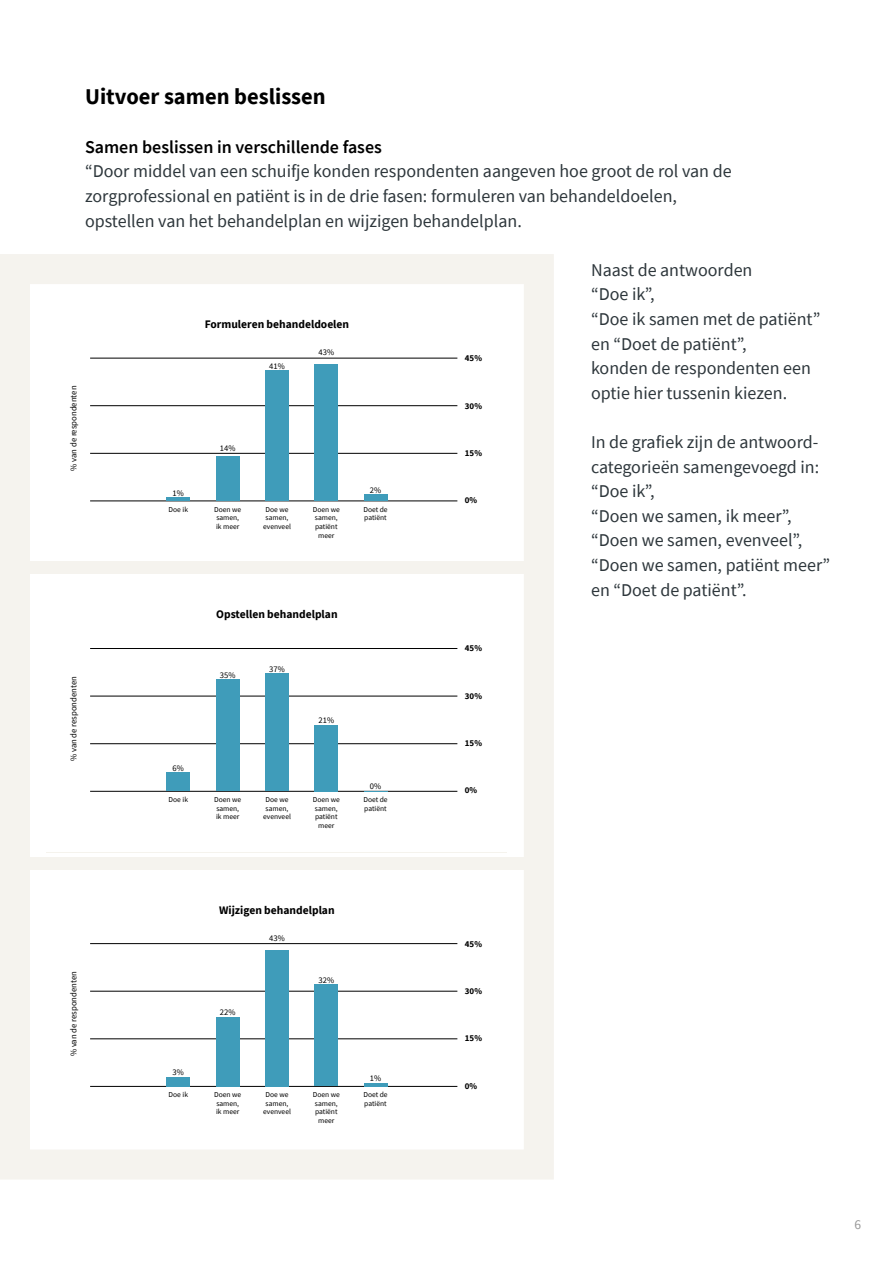
<style>
.page{position:relative;width:893px;height:1263px;background:#fff}
.page>*{position:absolute;margin:0;border:0;box-sizing:border-box;transform-origin:0 0}
.t1{font:700 22.5px "Source Sans Pro";color:#000}
.t2{font:18px/24.6px "Source Sans Pro";color:#2d363b}
.t3{font:600 18px "Source Sans Pro";color:#000}
.t4{font:13.5px "Source Sans Pro";color:#979797}
.t5{font:700 11.55px "Source Sans Pro";color:#000}
.t6{font:700 9px "Source Sans Pro";color:#000}
.t7{font:8.7px "Source Sans Pro";color:#000}
.t8{font:8.55px "Source Sans Pro";color:#000}
.t9{font:7.5px/8.6px "Source Sans Pro";color:#000;text-align:center}
</style>
<div class="page">
<hr style="left:90px;top:358px;width:367px;height:1px;background:#000">
<hr style="left:90px;top:405px;width:367px;height:1px;background:#000">
<hr style="left:90px;top:453px;width:367px;height:1px;background:#000">
<hr style="left:90px;top:501px;width:367px;height:1px;background:#000">
<hr style="left:167px;top:498px;width:23px;height:3px;background:#3f9cba">
<div style="left:266px;top:371px;width:23px;height:130px;background:#3f9cba"></div>
<div style="left:315px;top:364px;width:23px;height:137px;background:#3f9cba"></div>
<div style="left:216px;top:456px;width:23px;height:45px;background:#3f9cba"></div>
<div style="left:364px;top:494px;width:23px;height:7px;background:#3f9cba"></div>
<hr style="left:90px;top:648px;width:367px;height:1px;background:#000">
<hr style="left:90px;top:696px;width:367px;height:1px;background:#000">
<hr style="left:90px;top:743px;width:367px;height:1px;background:#000">
<hr style="left:90px;top:791px;width:367px;height:1px;background:#000">
<div style="left:167px;top:772px;width:23px;height:19px;background:#3f9cba"></div>
<div style="left:266px;top:674px;width:23px;height:117px;background:#3f9cba"></div>
<div style="left:315px;top:725px;width:23px;height:66px;background:#3f9cba"></div>
<div style="left:216px;top:679px;width:23px;height:112px;background:#3f9cba"></div>
<svg style="left:364px;top:791px;width:23px;height:1px"></svg>
<hr style="left:90px;top:943px;width:367px;height:1px;background:#000">
<hr style="left:90px;top:991px;width:367px;height:1px;background:#000">
<hr style="left:90px;top:1038px;width:367px;height:1px;background:#000">
<hr style="left:90px;top:1086px;width:367px;height:1px;background:#000">
<div style="left:167px;top:1077px;width:23px;height:9px;background:#3f9cba"></div>
<div style="left:266px;top:950px;width:23px;height:136px;background:#3f9cba"></div>
<div style="left:315px;top:984px;width:23px;height:102px;background:#3f9cba"></div>
<div style="left:216px;top:1017px;width:23px;height:69px;background:#3f9cba"></div>
<hr style="left:364px;top:1083px;width:23px;height:3px;background:#3f9cba">
<div style="left:0;top:254px;width:554px;height:925px;border:30px solid #f5f3ee"></div>
<div style="left:17px;top:561px;width:523px;height:13px;background:#f5f3ee"></div>
<div style="left:17px;top:857px;width:523px;height:13px;background:#f5f3ee"></div>
<p class="t1" style="left:85px;top:81px;width:242px">Uitvoer samen beslissen</p>
<p class="t3" style="left:85px;top:135px;width:298px">Samen beslissen in verschillende fases</p>
<p class="t2" style="left:85px;top:159px;width:648px">“Door middel van een schuifje konden respondenten aangeven hoe groot de rol van de zorgprofessional en patiënt is in de drie fasen: formuleren van behandeldoelen, opstellen van het behandelplan en wijzigen behandelplan.</p>
<p class="t2" style="left:591px;top:257px;width:231px">Naast de antwoorden<br>“Doe ik”,<br>“Doe ik samen met de patiënt” en “Doet de patiënt”,<br>konden de respondenten een optie hier tussenin kiezen.</p>
<p class="t2" style="left:591px;top:430px;width:241px">In de grafiek zijn de antwoord&shy;categorieën samengevoegd in: “Doe ik”,<br>“Doen we samen, ik meer”, “Doen we samen, evenveel”, “Doen we samen, patiënt meer” en “Doet de patiënt”.</p>
<p class="t5" style="left:205px;top:316px;width:146px">Formuleren behandeldoelen</p>
<p class="t8" style="left:319px;top:347px;width:17px">43%</p>
<p class="t6" style="left:465px;top:352px;width:19px">45%</p>
<p class="t8" style="left:269px;top:361px;width:17px">41%</p>
<p class="t7" style="left:68px;top:471px;width:87px;rotate:-90deg">% van de respondenten</p>
<p class="t6" style="left:465px;top:399px;width:19px">30%</p>
<p class="t8" style="left:220px;top:443px;width:17px">14%</p>
<p class="t6" style="left:465px;top:446px;width:19px">15%</p>
<p class="t8" style="left:370px;top:484px;width:13px">2%</p>
<p class="t8" style="left:173px;top:487px;width:13px">1%</p>
<p class="t6" style="left:465px;top:494px;width:14px">0%</p>
<p class="t9" style="left:169px;top:505px;width:21px">Doe ik</p>
<p class="t9" style="left:363px;top:505px;width:26px;text-align:left">Doet de patiënt</p>
<p class="t9" style="left:263px;top:505px;width:29px">Doe we samen, evenveel</p>
<p class="t9" style="left:313px;top:505px;width:29px">Doen we samen, patiënt meer</p>
<p class="t9" style="left:214px;top:505px;width:29px;text-align:left">Doen we samen, ik meer</p>
<p class="t7" style="left:68px;top:761px;width:87px;rotate:-90deg">% van de respondenten</p>
<p class="t7" style="left:68px;top:1056px;width:87px;rotate:-90deg">% van de respondenten</p>
<p class="t5" style="left:216px;top:607px;width:123px">Opstellen behandelplan</p>
<p class="t6" style="left:465px;top:642px;width:19px">45%</p>
<p class="t8" style="left:220px;top:669px;width:17px">35%</p>
<p class="t8" style="left:269px;top:663px;width:17px">37%</p>
<p class="t6" style="left:465px;top:690px;width:19px">30%</p>
<p class="t8" style="left:319px;top:715px;width:17px">21%</p>
<p class="t6" style="left:465px;top:737px;width:19px">15%</p>
<p class="t8" style="left:173px;top:762px;width:13px">6%</p>
<p class="t8" style="left:370px;top:781px;width:13px">0%</p>
<p class="t6" style="left:465px;top:784px;width:14px">0%</p>
<p class="t9" style="left:169px;top:795px;width:21px">Doe ik</p>
<p class="t9" style="left:214px;top:795px;width:29px;text-align:left">Doen we samen, ik meer</p>
<p class="t9" style="left:263px;top:795px;width:29px">Doe we samen, evenveel</p>
<p class="t9" style="left:313px;top:795px;width:29px">Doen we samen, patiënt meer</p>
<p class="t9" style="left:363px;top:795px;width:26px;text-align:left">Doet de patiënt</p>
<p class="t5" style="left:219px;top:902px;width:117px">Wijzigen behandelplan</p>
<p class="t8" style="left:269px;top:932px;width:17px">43%</p>
<p class="t6" style="left:465px;top:937px;width:19px">45%</p>
<p class="t8" style="left:319px;top:974px;width:17px">32%</p>
<p class="t6" style="left:465px;top:985px;width:19px">30%</p>
<p class="t8" style="left:220px;top:1007px;width:17px">22%</p>
<p class="t6" style="left:465px;top:1032px;width:19px">15%</p>
<p class="t8" style="left:173px;top:1067px;width:13px">3%</p>
<p class="t8" style="left:370px;top:1073px;width:13px">1%</p>
<p class="t6" style="left:465px;top:1079px;width:14px">0%</p>
<p class="t9" style="left:169px;top:1090px;width:21px">Doe ik</p>
<p class="t9" style="left:214px;top:1090px;width:29px;text-align:left">Doen we samen, ik meer</p>
<p class="t9" style="left:263px;top:1090px;width:29px">Doe we samen, evenveel</p>
<p class="t9" style="left:313px;top:1090px;width:29px">Doen we samen, patiënt meer</p>
<p class="t9" style="left:363px;top:1090px;width:26px;text-align:left">Doet de patiënt</p>
<p class="t4" style="left:854px;top:1215px;width:8px">6</p>
</div>
